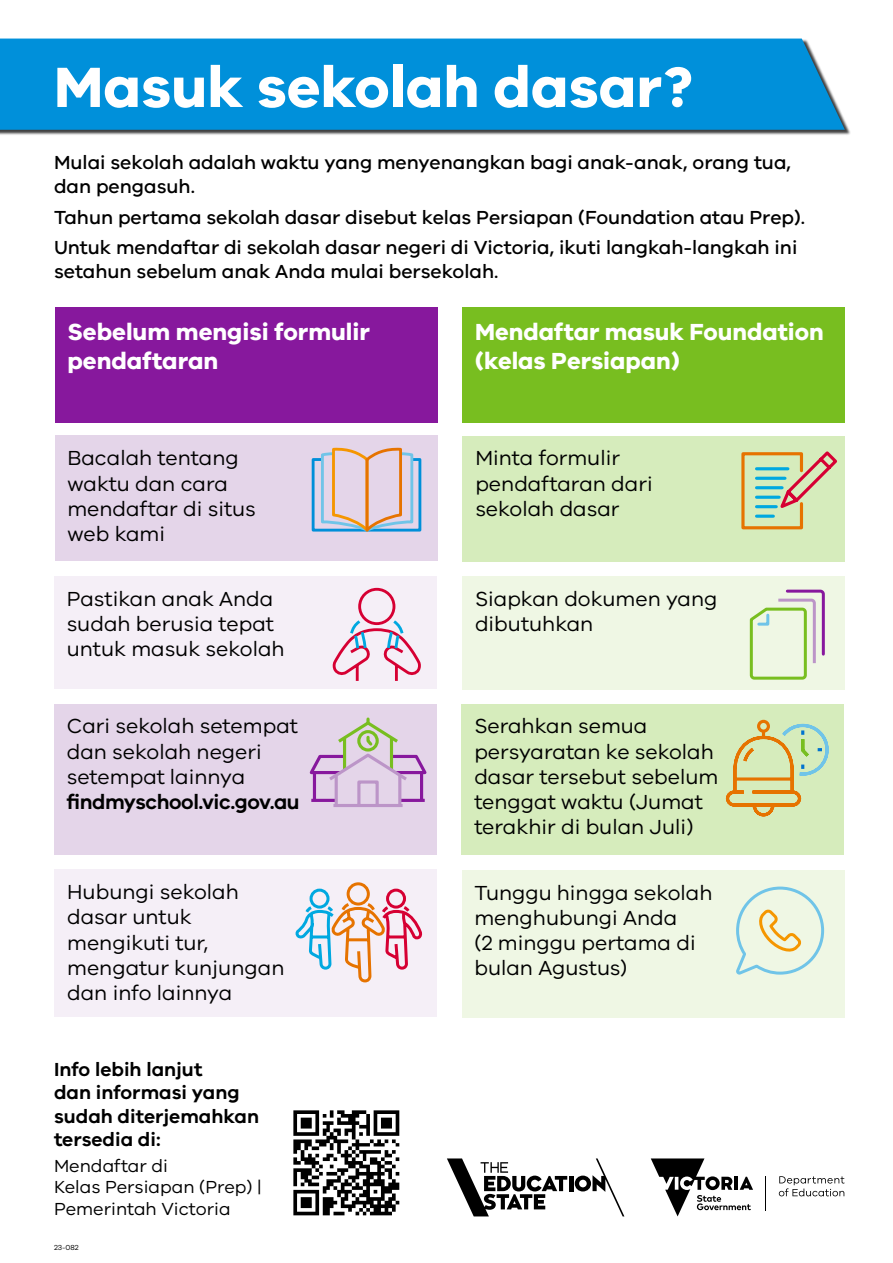
<style>
.page{position:relative;width:893px;height:1263px;background:#fff}
.page>*{position:absolute;margin:0;border:0;box-sizing:border-box;transform-origin:0 0}
.t1{font:700 58.5px "VIC";color:#fff}
.t2{font:700 24px/28.8px "VIC";color:#fff}
.t3{font:21px/25.2px "VIC";color:#000}
.t4{font:500 19.5px/24px "VIC";color:#000}
.t5{font:600 19.5px/23.4px "VIC";color:#000}
.t6{font:18px/21.6px "VIC";color:#000}
.t7{font:7.5px "VIC";color:#000}
.s1{font-weight:600}
</style>
<div class="page">
<div style="left:55px;top:307px;width:382px;height:116px;background:#87189d"></div>
<div style="left:462px;top:308px;width:383px;height:115px;background:#78be20"></div>
<div style="left:0;top:40px;width:851px;height:96px;background:#000;opacity:.75"></div>
<div style="left:0;top:39px;width:845px;height:91px;background:#0090da"></div>
<hr style="left:569px;top:1176px;width:4px;height:15px;background:#000">
<svg style="left:575px;top:1158px;width:49px;height:58px"></svg>
<svg style="left:447px;top:1158px;width:120px;height:58px"></svg>
<hr style="left:765px;top:1176px;width:1px;height:34px;background:#000">
<svg style="left:651px;top:1158px;width:102px;height:58px"></svg>
<svg style="left:779px;top:1176px;width:65px;height:20px"></svg>
<div style="left:54px;top:870px;width:383px;height:147px;background:#f5eff7"></div>
<div style="left:462px;top:870px;width:382px;height:147px;background:#eff7e4"></div>
<svg style="left:736px;top:886px;width:89px;height:89px"></svg>
<div style="left:54px;top:704px;width:383px;height:151px;background:#e4d5e9"></div>
<svg style="left:292px;top:719px;width:138px;height:264px"></svg>
<div style="left:462px;top:704px;width:382px;height:151px;background:#d6ecbc"></div>
<svg style="left:725px;top:719px;width:104px;height:98px"></svg>
<div style="left:462px;top:576px;width:383px;height:114px;background:#eff7e4"></div>
<svg style="left:749px;top:589px;width:76px;height:91px"></svg>
<div style="left:54px;top:576px;width:383px;height:113px;background:#f5eff7"></div>
<svg style="left:332px;top:587px;width:89px;height:94px"></svg>
<div style="left:55px;top:436px;width:382px;height:125px;background:#e4d5e9"></div>
<svg style="left:311px;top:447px;width:111px;height:85px"></svg>
<div style="left:463px;top:436px;width:382px;height:125px;background:#d6ecbc"></div>
<svg style="left:741px;top:451px;width:96px;height:79px"></svg>
<img style="left:293px;top:1110px;width:107px;height:106px">
<p class="t1" style="left:54px;top:51px;width:641px">Masuk sekolah dasar?</p>
<p class="t4" style="left:54px;top:150px;width:739px">Mulai sekolah adalah waktu yang menyenangkan bagi anak-anak, orang tua, dan pengasuh.</p>
<p class="t4" style="left:54px;top:205px;width:753px">Tahun pertama sekolah dasar disebut kelas Persiapan (Foundation atau Prep).</p>
<p class="t4" style="left:54px;top:235px;width:745px">Untuk mendaftar di sekolah dasar negeri di Victoria, ikuti langkah-langkah ini setahun sebelum anak Anda mulai bersekolah.</p>
<p class="t2" style="left:67px;top:317px;width:304px">Sebelum mengisi formulir pendaftaran</p>
<p class="t2" style="left:475px;top:317px;width:350px">Mendaftar masuk Foundation (kelas Persiapan)</p>
<p class="t3" style="left:67px;top:445px;width:190px">Bacalah tentang waktu dan cara mendaftar di situs web kami</p>
<p class="t3" style="left:475px;top:445px;width:179px">Minta formulir pendaftaran dari sekolah dasar</p>
<p class="t3" style="left:67px;top:586px;width:219px">Pastikan anak Anda sudah berusia tepat untuk masuk sekolah</p>
<p class="t3" style="left:475px;top:585px;width:244px">Siapkan dokumen yang dibutuhkan</p>
<p class="t3" style="left:67px;top:713px;width:235px">Cari sekolah setempat dan sekolah negeri setempat lainnya <span class="s1">findmyschool.vic.gov.au</span></p>
<p class="t3" style="left:474px;top:713px;width:246px">Serahkan semua persyaratan ke sekolah dasar tersebut sebelum tenggat waktu (Jumat terakhir di bulan Juli)</p>
<p class="t3" style="left:67px;top:879px;width:219px">Hubungi sekolah dasar untuk mengikuti tur, mengatur kunjungan dan info lainnya</p>
<p class="t3" style="left:474px;top:879px;width:240px">Tunggu hingga sekolah menghubungi Anda<br>(2 minggu pertama di bulan Agustus)</p>
<p class="t5" style="left:54px;top:1057px;width:207px">Info lebih lanjut<br>dan informasi yang sudah diterjemahkan tersedia di:</p>
<p class="t6" style="left:54px;top:1154px;width:116px">Mendaftar di</p>
<p class="t6" style="left:54px;top:1176px;width:209px">Kelas Persiapan (Prep) |<br>Pemerintah Victoria</p>
<p class="t7" style="left:54px;top:1243px;width:26px">23-082</p>
</div>
